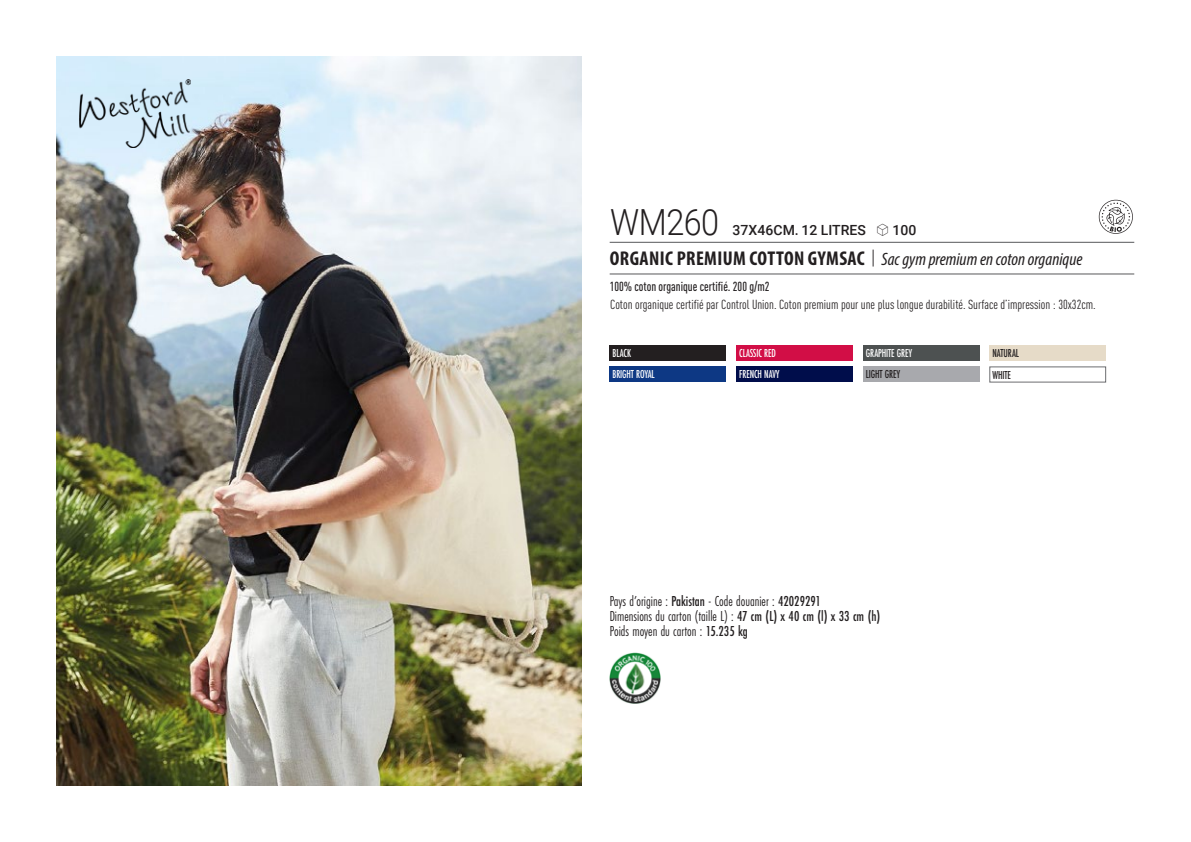
<style>
.page{position:relative;width:1191px;height:842px;background:#fff}
.page>*{position:absolute;margin:0;border:0;box-sizing:border-box;transform-origin:0 0}
.t1{font:300 36px "Roboto";letter-spacing:-.015em;color:#231f20;scale:.9 1}
.t2{font:italic 18px "Myriad Variable Concept";color:#231f20}
.t3{font:15px "Futura PT Cond";color:#231f20;scale:.95 1}
.t4{font:500 14px "Roboto";letter-spacing:.005em;color:#231f20}
.t5{font:condensed 13px "DIN Pro";color:#231f20}
.grammage_2020{font:500 condensed 13px "DIN Pro";color:#231f20;scale:.95 1}
.Coloris_nuancier_bla{font:500 12px "Futura PT Cond";letter-spacing:-.01em;color:#fff;scale:.9 1}
.Coloris_nuancier{font:500 12px "Futura PT Cond";letter-spacing:-.01em;color:#231f20;scale:.9 1}
.s1{font-family:"Linotype Shapeshifter";font-weight:400;font-size:16px}
.s2{font-family:"Myriad Pro";font-weight:700;font-style:normal;font-stretch:condensed;font-size:20px}
.s3{font-family:"Roboto Condensed";font-weight:300;font-style:normal;font-size:20px}
.s4{font-weight:500}
</style>
<div class="page">
<img style="left:57px;top:57px;width:524px;height:728px">
<img style="left:79px;top:79px;width:111px;height:68px">
<div style="left:609px;top:345px;width:117px;height:16px;background:#231f20"></div>
<div style="left:609px;top:367px;width:117px;height:15px;background:#0d3884"></div>
<div style="left:736px;top:345px;width:116px;height:16px;background:#d20e46"></div>
<div style="left:736px;top:367px;width:116px;height:15px;background:#000d4b"></div>
<div style="left:863px;top:345px;width:116px;height:16px;background:#4d5151"></div>
<div style="left:863px;top:367px;width:116px;height:15px;background:#a8a9ad"></div>
<div style="left:989px;top:345px;width:116px;height:16px;background:#e6dbc8"></div>
<svg style="left:1098px;top:200px;width:34px;height:34px"></svg>
<img style="left:609px;top:653px;width:51px;height:50px">
<hr style="left:609px;top:242px;width:525px;height:1px;background:#57585a">
<hr style="left:609px;top:274px;width:525px;height:1px;background:#57585a">
<p class="t1" style="left:610px;top:197px;width:123px">WM260</p>
<p class="t4" style="left:732px;top:220px;width:186px">37X46CM. 12 LITRES <span class="s1">S</span> 100</p>
<p class="t2" style="left:610px;top:249px;width:474px"><span class="s2">ORGANIC PREMIUM COTTON GYMSAC</span> <span class="s3">|</span> Sac gym premium en coton organique</p>
<p class="grammage_2020" style="left:609px;top:277px;width:170px">100% coton organique certifié. 200 g/m2</p>
<p class="t5" style="left:610px;top:295px;width:487px">Coton organique certifié par Control Union. Coton premium pour une plus longue durabilité. Surface d’impression : 30x32cm.</p>
<p class="Coloris_nuancier_bla" style="left:612px;top:346px;width:22px">BLACK</p>
<p class="Coloris_nuancier_bla" style="left:612px;top:367px;width:48px">BRIGHT ROYAL</p>
<p class="Coloris_nuancier_bla" style="left:739px;top:346px;width:42px">CLASSIC RED</p>
<p class="Coloris_nuancier_bla" style="left:739px;top:367px;width:46px">FRENCH NAVY</p>
<p class="Coloris_nuancier_bla" style="left:866px;top:346px;width:53px">GRAPHITE GREY</p>
<p class="Coloris_nuancier" style="left:866px;top:367px;width:40px">LIGHT GREY</p>
<p class="Coloris_nuancier" style="left:992px;top:346px;width:31px">NATURAL</p>
<p class="Coloris_nuancier" style="left:992px;top:367px;width:22px">WHITE</p>
<p class="t3" style="left:609px;top:592px;width:224px">Pays d’origine : <span class="s4">Pakistan</span> - Code douanier : <span class="s4">42029291</span></p>
<p class="t3" style="left:609px;top:607px;width:286px">Dimensions du carton (taille L) : <span class="s4">47 cm (L) x 40 cm (l) x 33 cm (h)</span></p>
<p class="t3" style="left:609px;top:622px;width:147px">Poids moyen du carton : <span class="s4">15.235 kg</span></p>
</div>
